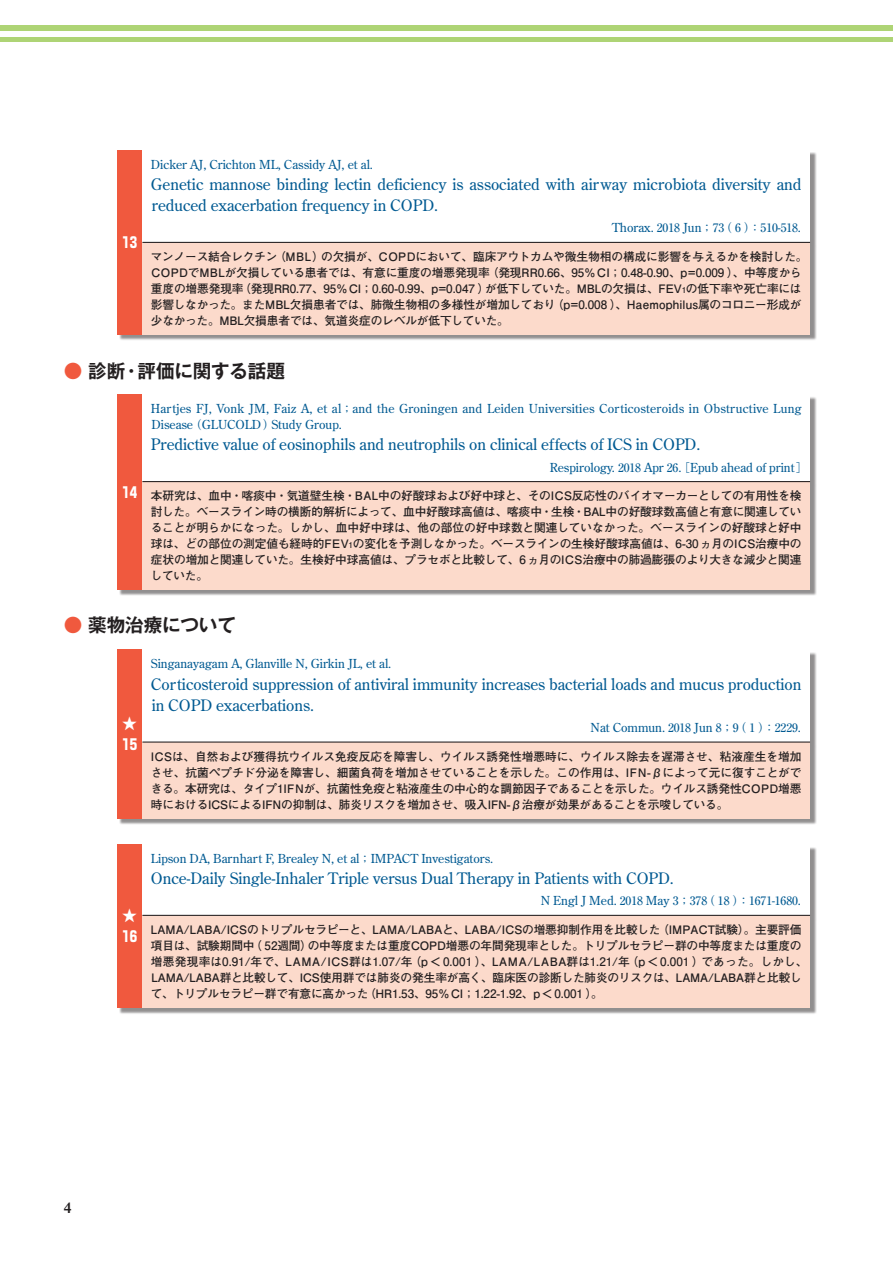
<style>
.page{position:relative;width:893px;height:1263px;background:#fff}
.page>*{position:absolute;margin:0;border:0;box-sizing:border-box;transform-origin:0 0}
.t1{font:700 18.6px "Gothic MB101 Pr 5 De";letter-spacing:-.01em;color:#231f20}
.t2{font:15.75px/21.3px "Century Old Style Std";letter-spacing:-.005em;color:#015a92}
.t3{font:600 15.45px "Times LT Std";color:#231f20}
.t4{font:700 14.85px/21.3px "Shin Go Pr 5";color:#fff}
.t5{font:12.45px/15.9px "Century Old Style Std";color:#015a92}
.t6{font:700 11.7px/15.9px "Futo Go B101 Pr 5";letter-spacing:-.01em;color:#231f20}
.t7{font:500 11.7px "Ryumin Pro";letter-spacing:-.01em;color:#015a92}
.s1{font-family:"Century Old Style Std";font-weight:400;font-size:12.45px}
.s2{font-size:8.25px}
.s3{color:#f0593e}
.s4{font-family:"Ryumin Pro";font-weight:500;font-size:11.7px}
</style>
<div class="page">
<div style="left:119px;top:152px;width:698px;height:862px;background:#231f20;opacity:.5"></div>
<div style="left:117px;top:150px;width:25px;height:185px;background:#f0593e"></div>
<div style="left:142px;top:150px;width:668px;height:92px;background:#fff"></div>
<div style="left:142px;top:242px;width:668px;height:93px;background:#fcdacb"></div>
<hr style="left:142px;top:242px;width:668px;height:1px;background:#231f20">
<div style="left:117px;top:394px;width:25px;height:196px;background:#f0593e"></div>
<div style="left:142px;top:394px;width:668px;height:88px;background:#fff"></div>
<div style="left:142px;top:482px;width:668px;height:108px;background:#fcdacb"></div>
<hr style="left:142px;top:481px;width:668px;height:1px;background:#231f20">
<div style="left:117px;top:649px;width:25px;height:170px;background:#f0593e"></div>
<div style="left:142px;top:649px;width:668px;height:93px;background:#fff"></div>
<div style="left:142px;top:742px;width:668px;height:77px;background:#fcdacb"></div>
<hr style="left:142px;top:741px;width:668px;height:2px;background:#231f20">
<div style="left:117px;top:844px;width:25px;height:164px;background:#f0593e"></div>
<div style="left:142px;top:844px;width:668px;height:71px;background:#fff"></div>
<div style="left:142px;top:915px;width:668px;height:93px;background:#fcdacb"></div>
<hr style="left:142px;top:915px;width:668px;height:1px;background:#231f20">
<div style="left:0;top:26px;width:893px;height:5px;background:#aed475"></div>
<hr style="left:0;top:37px;width:893px;height:4px;background:#aed475">
<p class="t4" style="left:122px;top:231px;width:16px">13</p>
<p class="t5" style="left:151px;top:156px;width:224px">Dicker AJ, Crichton ML, Cassidy AJ, et al.</p>
<h2 class="t2" style="left:151px;top:173px;width:652px">Genetic mannose binding lectin deficiency is associated with airway microbiota diversity and reduced exacerbation frequency in COPD.</h2>
<p class="t7" style="left:612px;top:219px;width:190px"><span class="s1">Thorax.</span> 2018 <span class="s1">Jun</span>；73（ 6 ）：510<span class="s1">-</span>518<span class="s1">.</span></p>
<p class="t6" style="left:151px;top:248px;width:658px">マンノース結合レクチン（MBL）の欠損が、COPDにおいて、臨床アウトカムや微生物相の構成に影響を与えるかを検討した。COPDでMBLが欠損している患者では、有意に重度の増悪発現率（発現RR0.66、95％CI；0.48-0.90、p=0.009 ）、中等度から重度の増悪発現率（発現RR0.77、95％CI；0.60-0.99、p=0.047 ）が低下していた。MBLの欠損は、FEV<span class="s2">1</span>の低下率や死亡率には影響しなかった。またMBL欠損患者では、肺微生物相の多様性が増加しており（p=0.008 ）、Haemophilus属のコロニー形成が少なかった。MBL欠損患者では、気道炎症のレベルが低下していた。</p>
<h1 class="t1" style="left:64px;top:355px;width:223px"><span class="s3">●</span> 診断・評価に関する話題</h1>
<p class="t4" style="left:122px;top:481px;width:16px">14</p>
<p class="t5" style="left:151px;top:401px;width:652px">Hartjes FJ, Vonk JM, Faiz A, et al<span class="s4">；</span>and the Groningen and Leiden Universities Corticosteroids in Obstructive Lung<br>Disease <span class="s4">（</span>GLUCOLD<span class="s4">）</span>Study Group.</p>
<h2 class="t2" style="left:151px;top:434px;width:551px">Predictive value of eosinophils and neutrophils on clinical effects of ICS in COPD.</h2>
<p class="t5" style="left:550px;top:459px;width:259px">Respirology. <span class="s4">2018</span> Apr <span class="s4">26</span>. <span class="s4">［</span>Epub ahead of print<span class="s4">］</span></p>
<p class="t6" style="left:151px;top:487px;width:652px;text-align:justify">本研究は、血中・喀痰中・気道壁生検・BAL中の好酸球および好中球と、そのICS反応性のバイオマーカーとしての有用性を検討した。ベースライン時の横断的解析によって、血中好酸球高値は、喀痰中・生検・BAL中の好酸球数高値と有意に関連していることが明らかになった。しかし、血中好中球は、他の部位の好中球数と関連していなかった。ベースラインの好酸球と好中球は、どの部位の測定値も経時的FEV<span class="s2">1</span>の変化を予測しなかった。ベースラインの生検好酸球高値は、6-30ヵ月のICS治療中の症状の増加と関連していた。生検好中球高値は、プラセボと比較して、6ヵ月のICS治療中の肺過膨張のより大きな減少と関連していた。</p>
<h1 class="t1" style="left:64px;top:609px;width:174px"><span class="s3">●</span> 薬物治療について</h1>
<p class="t4" style="left:122px;top:712px;width:16px">★<br>15</p>
<p class="t5" style="left:151px;top:656px;width:242px">Singanayagam A, Glanville N, Girkin JL, et al.</p>
<h2 class="t2" style="left:151px;top:673px;width:652px">Corticosteroid suppression of antiviral immunity increases bacterial loads and mucus production in COPD exacerbations.</h2>
<p class="t7" style="left:591px;top:718px;width:212px"><span class="s1">Nat Commun.</span> 2018 <span class="s1">Jun</span> 8；9（ 1 ）：2229<span class="s1">.</span></p>
<p class="t6" style="left:151px;top:748px;width:652px;text-align:justify">ICSは、自然および獲得抗ウイルス免疫反応を障害し、ウイルス誘発性増悪時に、ウイルス除去を遅滞させ、粘液産生を増加させ、抗菌ペプチド分泌を障害し、細菌負荷を増加させていることを示した。この作用は、IFN-βによって元に復すことができる。本研究は、タイプ1IFNが、抗菌性免疫と粘液産生の中心的な調節因子であることを示した。ウイルス誘発性COPD増悪時におけるICSによるIFNの抑制は、肺炎リスクを増加させ、吸入IFN-β治療が効果があることを示唆している。</p>
<p class="t4" style="left:122px;top:904px;width:16px">★<br>16</p>
<p class="t5" style="left:151px;top:850px;width:344px">Lipson DA, Barnhart F, Brealey N, et al<span class="s4">；</span>IMPACT Investigators.</p>
<h2 class="t2" style="left:151px;top:867px;width:524px">Once-Daily Single-Inhaler Triple versus Dual Therapy in Patients with COPD.</h2>
<p class="t7" style="left:541px;top:892px;width:262px"><span class="s1">N Engl J Med.</span> 2018 <span class="s1">May</span> 3；378（ 18 ）：1671<span class="s1">-</span>1680<span class="s1">.</span></p>
<p class="t6" style="left:151px;top:921px;width:658px">LAMA/LABA/ICSのトリプルセラピーと、LAMA/LABAと、LABA/ICSの増悪抑制作用を比較した（IMPACT試験）。主要評価項目は、試験期間中（ 52週間）の中等度または重度COPD増悪の年間発現率とした。トリプルセラピー群の中等度または重度の増悪発現率は0.91/年で、LAMA/ICS群は1.07/年（p＜0.001 ）、LAMA/LABA群は1.21/年（p＜0.001 ）であった。しかし、LAMA/LABA群と比較して、ICS使用群では肺炎の発生率が高く、臨床医の診断した肺炎のリスクは、LAMA/LABA群と比較して、トリプルセラピー群で有意に高かった（HR1.53、95％CI；1.22-1.92、p＜0.001 ）。</p>
<h3 class="t3" style="left:64px;top:1198px;width:9px">4</h3>
</div>
